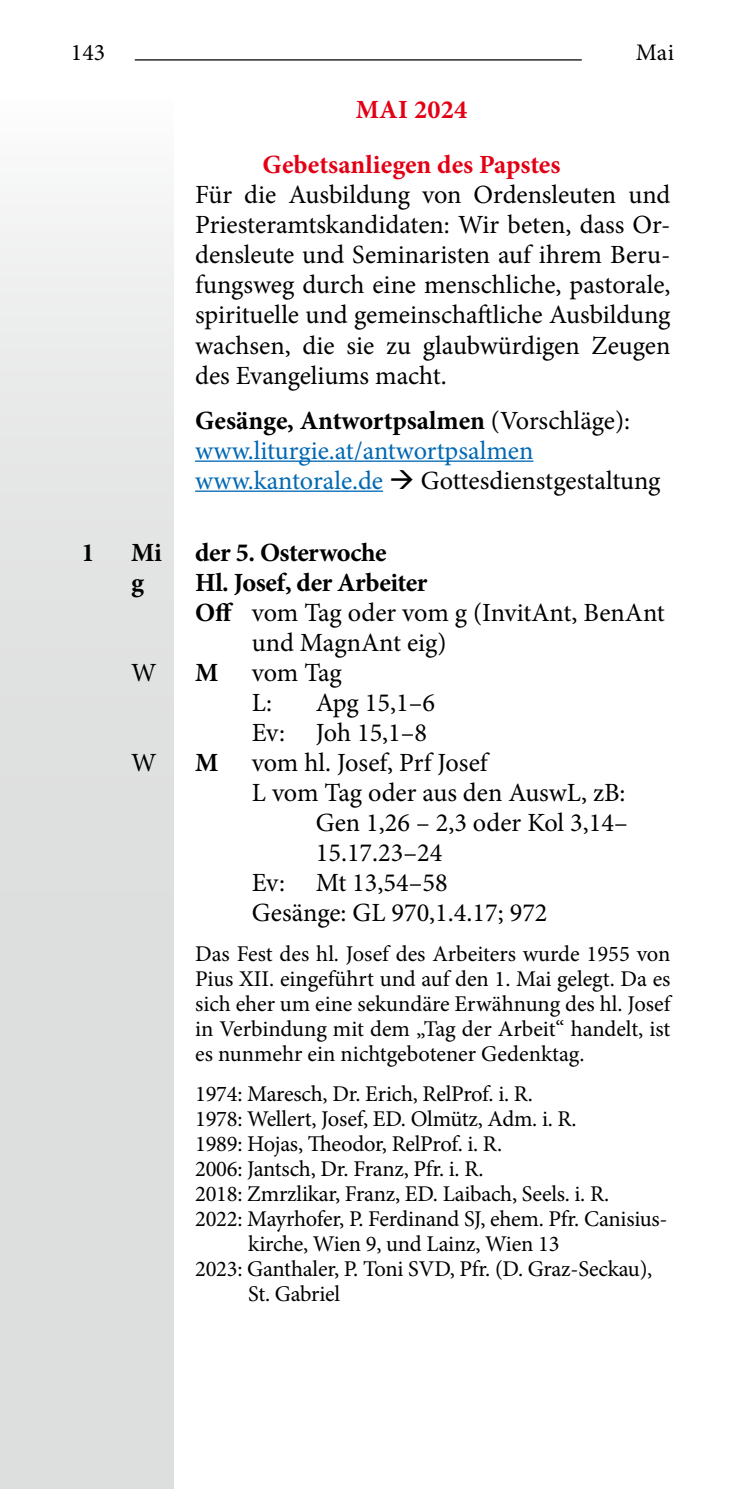
<style>
.page{position:relative;width:745px;height:1489px;background:#fff}
.page>*{position:absolute;margin:0;border:0;box-sizing:border-box;transform-origin:0 0}
.t1{font:26.25px/30px "Minion Pro";color:#000;text-align:justify}
.t2{font:26.25px/30px "Minion Pro";color:#0068b4}
.t3{font:700 26.25px "Minion Pro";letter-spacing:-.02em;color:#000}
.t4{font:700 26.25px/55px "Minion Pro";color:#e30015;text-align:center}
.t5{font:23.75px "Minion Pro";color:#000}
.t6{font:22.5px/25px "Minion Pro";letter-spacing:-.01em;color:#000;text-align:justify}
.s1{font-weight:700;color:#000}
.s2{color:#000}
.s3{font-weight:700}
</style>
<div class="page">
<div style="left:0;top:99px;width:174px;height:1389px;background:linear-gradient(to bottom,#f0f0f0,#d6d8d8)"></div>
<hr style="left:135px;top:59px;width:446px;height:2px;background:#000">
<hr style="left:195px;top:460px;width:338px;height:2px;background:#0068b4">
<hr style="left:195px;top:490px;width:188px;height:2px;background:#0068b4">
<p class="t5" style="left:71px;top:36px;width:36px">143</p>
<p class="t5" style="left:635px;top:36px;width:40px">Mai</p>
<p class="t4" style="left:262px;top:82px;width:299px">MAI 2024<br>Gebetsanliegen des Papstes</p>
<p class="t1" style="left:195px;top:180px;width:476px">Für die Ausbildung von Ordensleuten und Priesteramtskandidaten: Wir beten, dass Or&shy;densleute und Seminaristen auf ihrem Beru&shy;fungsweg durch eine menschliche, pastorale, spirituelle und gemeinschaftliche Ausbildung wachsen, die sie zu glaubwürdigen Zeugen des Evangeliums macht.</p>
<p class="t2" style="left:195px;top:405px;width:466px"><span class="s1">Gesänge, Antwortpsalmen</span> <span class="s2">(Vorschläge): </span>www.liturgie.at/antwortpsalmen www.kantorale.de <span class="s2">→ Gottesdienstgestaltung</span></p>
<p class="t3" style="left:82px;top:534px;width:15px">1</p>
<p class="t3" style="left:131px;top:534px;width:32px">Mi</p>
<p class="t3" style="left:195px;top:534px;width:193px">der 5. Osterwoche</p>
<p class="t3" style="left:131px;top:564px;width:14px">g</p>
<p class="t3" style="left:195px;top:564px;width:233px">Hl. Josef, der Arbeiter</p>
<p class="t1" style="left:195px;top:598px;width:471px"><span class="s3">Off</span> vom Tag oder vom g (InvitAnt, BenAnt</p>
<p class="t1" style="left:252px;top:628px;width:196px">und MagnAnt eig)</p>
<p class="t1" style="left:131px;top:658px;width:27px">W</p>
<p class="t3" style="left:195px;top:654px;width:25px">M</p>
<p class="t1" style="left:252px;top:658px;width:91px">vom Tag<br>L:</p>
<p class="t1" style="left:252px;top:688px;width:184px;text-align:right">Apg 15,1–6<br>Ev: Joh 15,1–8</p>
<p class="t1" style="left:131px;top:748px;width:27px">W</p>
<p class="t3" style="left:195px;top:744px;width:25px">M</p>
<p class="t1" style="left:252px;top:748px;width:237px">vom hl. Josef, Prf Josef</p>
<p class="t1" style="left:252px;top:778px;width:375px">L vom Tag oder aus den AuswL, zB:</p>
<p class="t1" style="left:315px;top:808px;width:313px">Gen 1,26 – 2,3 oder Kol 3,14–</p>
<p class="t1" style="left:315px;top:838px;width:128px">15.17.23–24</p>
<p class="t1" style="left:252px;top:868px;width:197px">Ev: Mt 13,54–58</p>
<p class="t1" style="left:252px;top:898px;width:297px">Gesänge: GL 970,1.4.17; 972</p>
<p class="t6" style="left:195px;top:941px;width:476px">Das Fest des hl. Josef des Arbeiters wurde 1955 von Pius XII. eingeführt und auf den 1. Mai gelegt. Da es sich eher um eine sekundäre Erwähnung des hl. Josef in Verbindung mit dem „Tag der Arbeit“ handelt, ist es nunmehr ein nichtgebotener Gedenktag.</p>
<p class="t6" style="left:195px;top:1081px;width:336px">1974: Maresch, Dr. Erich, RelProf. i. R.</p>
<p class="t6" style="left:195px;top:1106px;width:380px">1978: Wellert, Josef, ED. Olmütz, Adm. i. R.</p>
<p class="t6" style="left:195px;top:1131px;width:306px">1989: Hojas, Theodor, RelProf. i. R.</p>
<p class="t6" style="left:195px;top:1156px;width:287px">2006: Jantsch, Dr. Franz, Pfr. i. R.</p>
<p class="t6" style="left:195px;top:1181px;width:413px">2018: Zmrzlikar, Franz, ED. Laibach, Seels. i. R.</p>
<p class="t6" style="left:195px;top:1206px;width:473px">2022: Mayrhofer, P. Ferdinand SJ, ehem. Pfr. Canisius-</p>
<p class="t6" style="left:248px;top:1231px;width:312px">kirche, Wien 9, und Lainz, Wien 13</p>
<p class="t6" style="left:195px;top:1256px;width:458px">2023: Ganthaler, P. Toni SVD, Pfr. (D. Graz-Seckau),</p>
<p class="t6" style="left:248px;top:1281px;width:93px">St. Gabriel</p>
</div>
